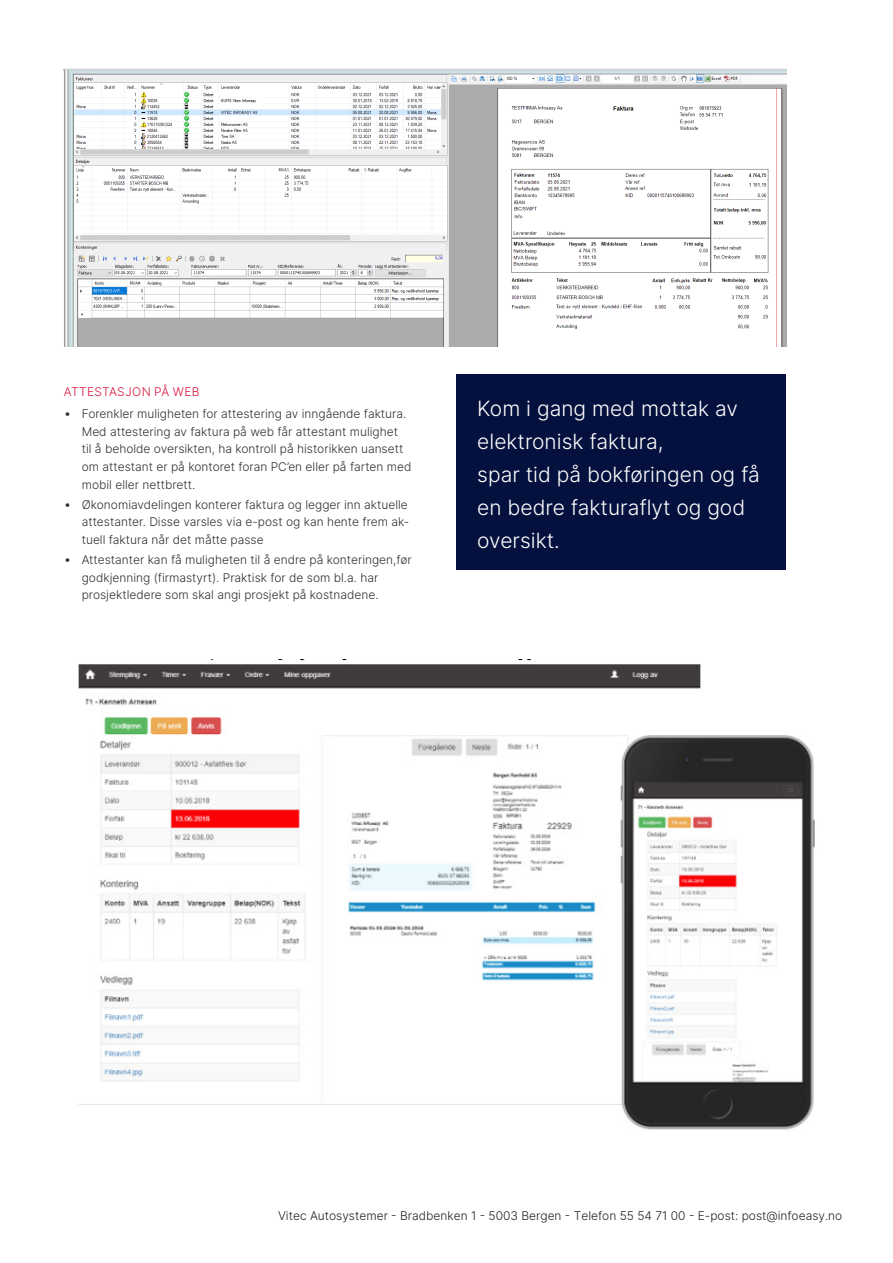
<style>
.page{position:relative;width:893px;height:1263px;background:#fff}
.page>*{position:absolute;margin:0;border:0;box-sizing:border-box;transform-origin:0 0}
.Faktaruta{font:300 21px/33px "Inter";color:#fff}
.t1{font:300 12px/17.7px "Inter";color:#312f30}
.t2{font:300 12px "Inter";color:#231f20}
.t3{font:300 12px "Inter";letter-spacing:.025em;color:#d7123e}
.s1{font-size:13.5px}
</style>
<div class="page">
<img style="left:64px;top:68px;width:723px;height:279px">
<img style="left:78px;top:659px;width:737px;height:471px">
<div style="left:456px;top:374px;width:330px;height:196px;background:#04103d"></div>
<h3 class="t3" style="left:64px;top:383px;width:137px">ATTESTASJON PÅ WEB</h3>
<p class="t1" style="left:82px;top:405px;width:331px;text-indent:-18px"><span class="s1">•</span> Forenkler muligheten for attestering av inngående faktura.<br>Med attestering av faktura på web får attestant mulighet<br>til å beholde oversikten, ha kontroll på historikken uansett om attestant er på kontoret foran PC’en eller på farten med mobil eller nettbrett.</p>
<p class="t1" style="left:82px;top:495px;width:329px;text-align:justify;text-indent:-18px"><span class="s1">•</span> Økonomiavdelingen konterer faktura og legger inn aktuelle attestanter. Disse varsles via e-post og kan hente frem ak&shy;tuell faktura når det måtte passe</p>
<p class="t1" style="left:82px;top:550px;width:331px;text-indent:-18px"><span class="s1">•</span> Attestanter kan få muligheten til å endre på konteringen,før godkjenning (firmastyrt). Praktisk for de som bl.a. har prosjektledere som skal angi prosjekt på kostnadene.</p>
<p class="Faktaruta" style="left:477px;top:392px;width:284px">Kom i gang med mottak av elektronisk faktura,<br>spar tid på bokføringen og få en bedre fakturaflyt og god oversikt.</p>
<p class="t2" style="left:278px;top:1207px;width:566px">Vitec Autosystemer - Bradbenken 1 - 5003 Bergen - Telefon 55 54 71 00 - E-post: post@infoeasy.no</p>
</div>
